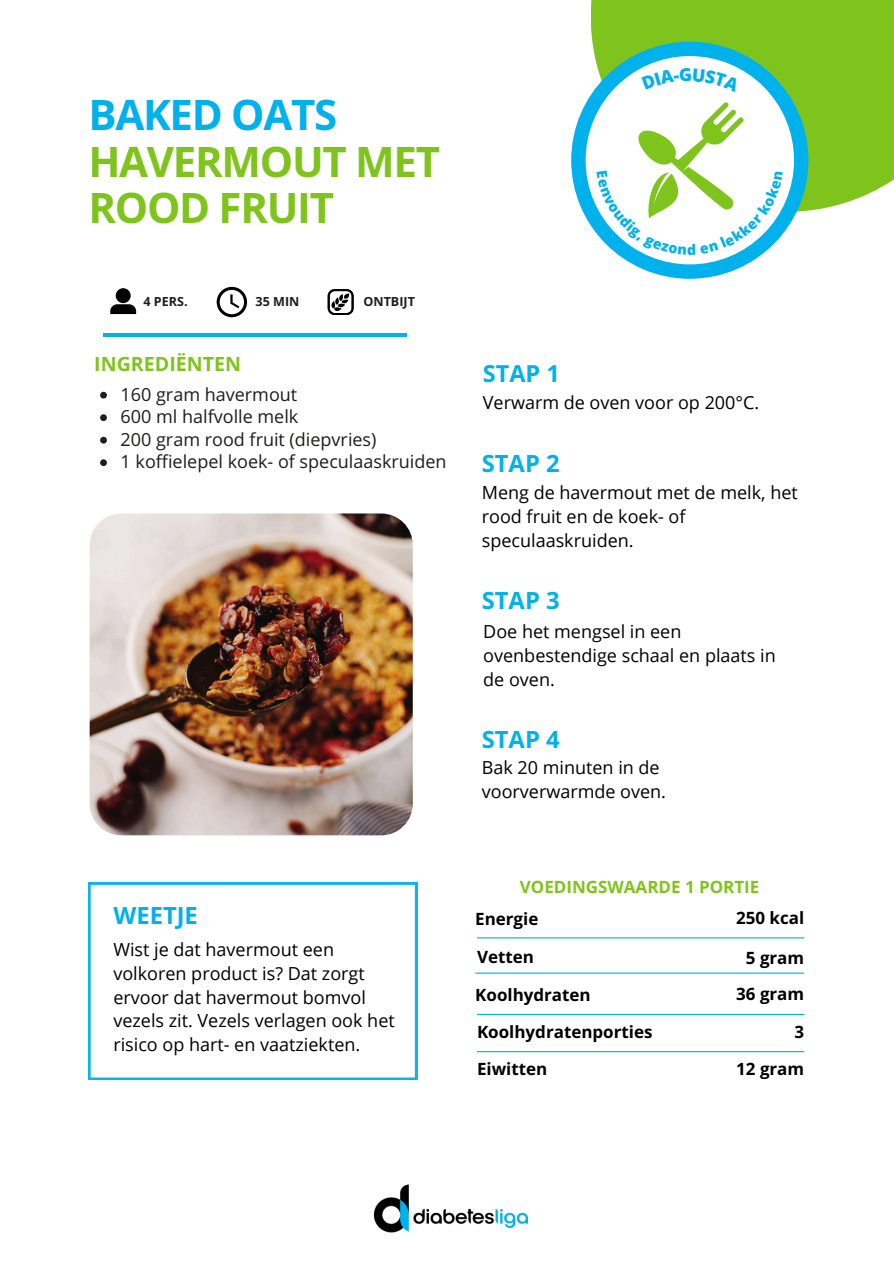
<style>
.page{position:relative;width:894px;height:1264px;background:#fff}
.page>*{position:absolute;margin:0;border:0;box-sizing:border-box;transform-origin:0 0}
.t1{font:700 42px/46.2px "Open Sans Hebrew";letter-spacing:-.03em;color:#7fc41c}
.t2{font:700 23.7px "Open Sans Hebrew";color:#00b1ea}
.t3{font:700 23.55px "Open Sans Hebrew";color:#00b1ea}
.t4{font:700 19.65px "Open Sans Hebrew";color:#7fc41c}
.t5{font:18px/23.7px "Open Sans";color:#000}
.t6{font:18px "Open Sans Hebrew";color:#1d1d1b}
.t7{font:700 16.95px "Open Sans Hebrew";color:#000}
.t8{font:700 16.95px "Open Sans Hebrew";color:#7fc41c}
.t9{font:700 12.6px "Open Sans Hebrew";color:#1d1d1b}
.s1{color:#00b1eb}
</style>
<div class="page">
<img style="left:373px;top:1184px;width:154px;height:49px">
<div style="left:590px;top:0;width:303px;height:212px;background:#7fc41c"></div>
<div style="left:571px;top:42px;width:237px;height:237px;background:#00b1eb;border-radius:50%"></div>
<div style="left:585px;top:56px;width:208px;height:208px;background:#fff;border-radius:50%"></div>
<img style="left:90px;top:513px;width:322px;height:322px">
<svg style="left:110px;top:288px;width:26px;height:26px"></svg>
<svg style="left:216px;top:287px;width:31px;height:30px"></svg>
<div style="left:327px;top:289px;width:26px;height:26px;border:2px solid #000;border-radius:6px"></div>
<svg style="left:331px;top:293px;width:18px;height:18px"></svg>
<hr style="left:103px;top:334px;width:303px;height:3px;background:#00b1ea">
<svg style="left:100px;top:392px;width:7px;height:6px"></svg>
<svg style="left:100px;top:414px;width:7px;height:7px"></svg>
<svg style="left:100px;top:437px;width:7px;height:6px"></svg>
<svg style="left:100px;top:459px;width:7px;height:7px"></svg>
<svg style="left:88px;top:882px;width:329px;height:197px"></svg>
<hr style="left:477px;top:937px;width:327px;height:1px;background:#00b1ea">
<hr style="left:475px;top:972px;width:329px;height:1px;background:#00b1ea">
<hr style="left:477px;top:1013px;width:327px;height:2px;background:#00b1ea">
<hr style="left:477px;top:1051px;width:327px;height:1px;background:#00b1ea">
<svg style="left:596px;top:102px;width:186px;height:153px"></svg>
<h1 class="t1" style="left:88px;top:91px;width:353px"><span class="s1">BAKED OATS<br></span>HAVERMOUT MET<br>ROOD FRUIT</h1>
<p class="t9" style="left:143px;top:293px;width:46px">4 PERS.</p>
<p class="t9" style="left:255px;top:293px;width:45px">35 MIN</p>
<p class="t9" style="left:363px;top:293px;width:53px">ONTBIJT</p>
<p class="t4" style="left:94px;top:350px;width:148px">INGREDIËNTEN</p>
<p class="t6" style="left:121px;top:381px;width:178px">160 gram havermout</p>
<h2 class="t6" style="left:121px;top:404px;width:179px">600 ml halfvolle melk</h2>
<p class="t6" style="left:121px;top:426px;width:257px">200 gram rood fruit (diepvries)</p>
<h2 class="t6" style="left:121px;top:449px;width:327px">1 koffielepel koek- of speculaaskruiden</h2>
<p class="t3" style="left:482px;top:356px;width:78px">STAP 1</p>
<p class="t5" style="left:482px;top:390px;width:278px">Verwarm de oven voor op 200°C.</p>
<p class="t2" style="left:481px;top:446px;width:79px">STAP 2</p>
<p class="t5" style="left:481px;top:480px;width:317px">Meng de havermout met de melk, het rood fruit en de koek- of speculaaskruiden.</p>
<p class="t2" style="left:481px;top:584px;width:79px">STAP 3</p>
<p class="t5" style="left:483px;top:619px;width:294px">Doe het mengsel in een ovenbestendige schaal en plaats in de oven.</p>
<p class="t2" style="left:481px;top:722px;width:79px">STAP 4</p>
<h3 class="t5" style="left:481px;top:755px;width:186px">Bak 20 minuten in de voorverwarmde oven.</h3>
<p class="t2" style="left:113px;top:898px;width:86px">WEETJE</p>
<h2 class="t5" style="left:113px;top:937px;width:283px">Wist je dat havermout een volkoren product is? Dat zorgt ervoor dat havermout bomvol vezels zit. Vezels verlagen ook het risico op hart- en vaatziekten.</h2>
<h6 class="t8" style="left:519px;top:874px;width:241px">VOEDINGSWAARDE 1 PORTIE</h6>
<h2 class="t7" style="left:475px;top:906px;width:65px">Energie</h2>
<p class="t7" style="left:735px;top:906px;width:70px">250 kcal</p>
<h2 class="t7" style="left:477px;top:944px;width:58px">Vetten</h2>
<p class="t7" style="left:745px;top:946px;width:60px">5 gram</p>
<h5 class="t7" style="left:736px;top:982px;width:69px">36 gram</h5>
<h6 class="t7" style="left:477px;top:1019px;width:177px">Koolhydratenporties</h6>
<h6 class="t7" style="left:794px;top:1019px;width:11px">3</h6>
<p class="t7" style="left:477px;top:1056px;width:72px">Eiwitten</p>
<h6 class="t7" style="left:736px;top:1056px;width:69px">12 gram</h6>
<h4 class="t7" style="left:475px;top:982px;width:117px">Koolhydraten</h4>
</div>
